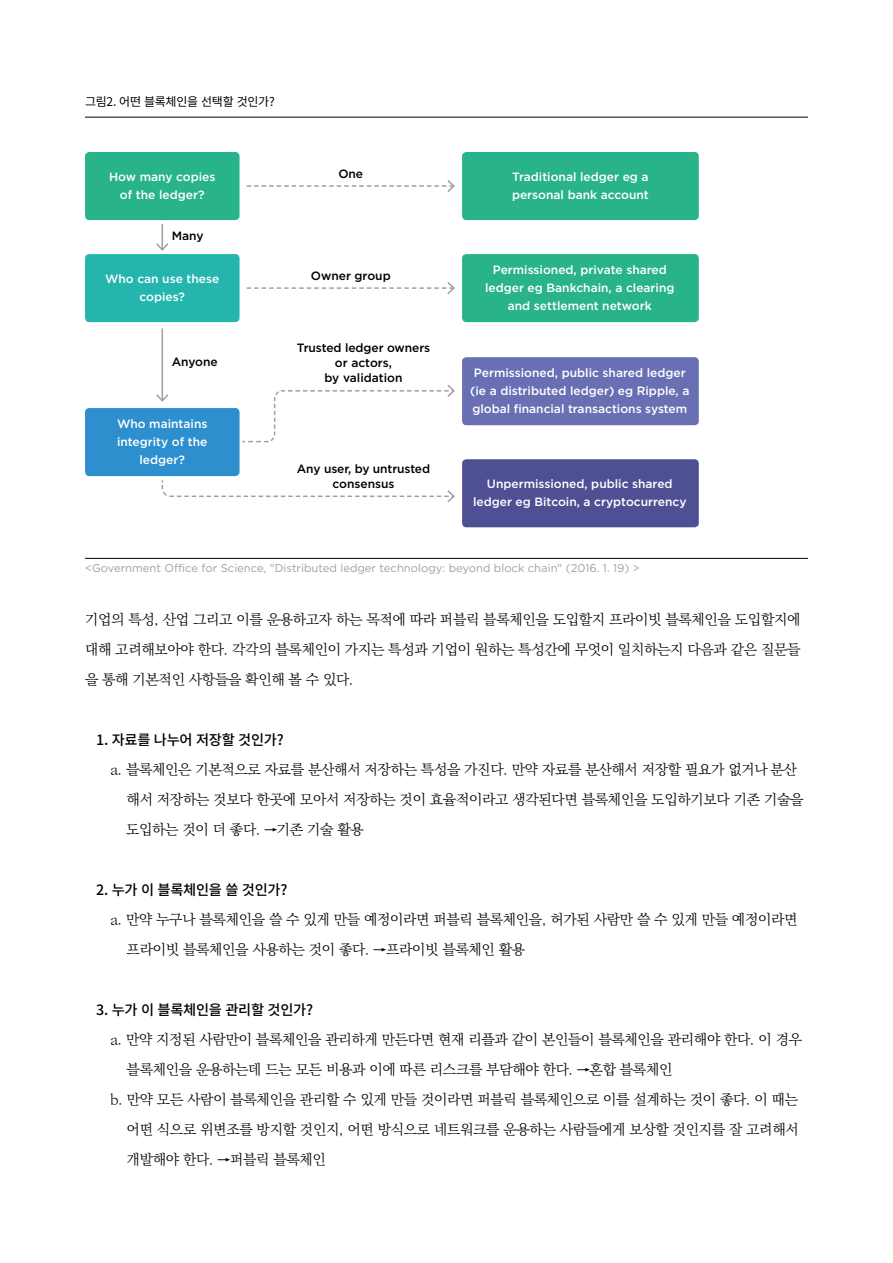
<style>
.page{position:relative;width:893px;height:1263px;background:#fff}
.page>*{position:absolute;margin:0;border:0;box-sizing:border-box;transform-origin:0 0}
.t1{font:300 14.25px/30px "Ko Pub Batang";letter-spacing:-.02em;color:#000}
.t2{font:500 14.25px "Noto Sans CJ Kkr";letter-spacing:-.02em;color:#000}
.t3{font:500 12px/18px "Gotham";color:#fff;text-align:center}
.t4{font:500 12px/15px "Gotham";letter-spacing:-.005em;color:#000;text-align:center}
.t5{font:12px "Noto Sans CJ Kkr";letter-spacing:-.02em;color:#000}
.t6{font:11.25px "Gotham";color:#9fa0a0}
</style>
<div class="page">
<hr style="left:85px;top:117px;width:723px;height:1px;background:#000">
<hr style="left:85px;top:558px;width:723px;height:1px;background:#000">
<svg style="left:156px;top:224px;width:13px;height:27px"></svg>
<hr style="left:162px;top:328px;width:1px;height:73px;background:#9fa0a0">
<svg style="left:156px;top:393px;width:13px;height:9px"></svg>
<svg style="left:247px;top:180px;width:208px;height:12px"></svg>
<svg style="left:247px;top:282px;width:208px;height:12px"></svg>
<div style="left:85px;top:152px;width:155px;height:68px;background:#29b38b;border-radius:4px"></div>
<div style="left:85px;top:254px;width:155px;height:68px;background:#24b5af;border-radius:4px"></div>
<div style="left:85px;top:408px;width:155px;height:68px;background:#2d8fcd;border-radius:4px"></div>
<div style="left:462px;top:152px;width:237px;height:68px;background:#29b38b;border-radius:4px"></div>
<div style="left:462px;top:254px;width:237px;height:68px;background:#29b38b;border-radius:4px"></div>
<div style="left:462px;top:357px;width:237px;height:68px;background:#686fb3;border-radius:4px"></div>
<div style="left:462px;top:459px;width:237px;height:68px;background:#4f5094;border-radius:4px"></div>
<svg style="left:161px;top:480px;width:294px;height:23px"></svg>
<svg style="left:242px;top:384px;width:213px;height:59px"></svg>
<p class="t5" style="left:85px;top:94px;width:191px">그림2. 어떤 블록체인을 선택할 것인가?</p>
<p class="t3" style="left:109px;top:168px;width:108px">How many copies of the ledger?</p>
<p class="t4" style="left:172px;top:228px;width:33px">Many</p>
<p class="t3" style="left:105px;top:270px;width:116px">Who can use these copies?</p>
<p class="t4" style="left:172px;top:354px;width:48px">Anyone</p>
<p class="t3" style="left:117px;top:415px;width:92px">Who maintains integrity of the ledger?</p>
<p class="t4" style="left:338px;top:166px;width:26px">One</p>
<p class="t4" style="left:311px;top:268px;width:81px">Owner group</p>
<p class="t4" style="left:297px;top:340px;width:135px">Trusted ledger owners or actors,<br>by validation</p>
<p class="t4" style="left:297px;top:461px;width:135px">Any user, by untrusted consensus</p>
<p class="t3" style="left:512px;top:168px;width:138px;text-align:left">Traditional ledger eg a personal bank account</p>
<p class="t3" style="left:485px;top:261px;width:191px">Permissioned, private shared ledger eg Bankchain, a clearing and settlement network</p>
<p class="t3" style="left:470px;top:364px;width:221px">Permissioned, public shared ledger (ie a distributed ledger) eg Ripple, a global financial transactions system</p>
<p class="t3" style="left:473px;top:475px;width:215px">Unpermissioned, public shared ledger eg Bitcoin, a cryptocurrency</p>
<p class="t6" style="left:85px;top:561px;width:556px">&lt;Government Office for Science, "Distributed ledger technology: beyond block chain" (2016. 1. 19) &gt;</p>
<p class="t1" style="left:85px;top:605px;width:717px;text-align:justify">기업의 특성, 산업 그리고 이를 운용하고자 하는 목적에 따라 퍼블릭 블록체인을 도입할지 프라이빗 블록체인을 도입할지에 대해 고려해보아야 한다. 각각의 블록체인이 가지는 특성과 기업이 원하는 특성간에 무엇이 일치하는지 다음과 같은 질문들 을 통해 기본적인 사항들을 확인해 볼 수 있다.</p>
<p class="t2" style="left:96px;top:732px;width:189px">1. 자료를 나누어 저장할 것인가?</p>
<p class="t1" style="left:126px;top:755px;width:679px;text-indent:-16px">a. 블록체인은 기본적으로 자료를 분산해서 저장하는 특성을 가진다. 만약 자료를 분산해서 저장할 필요가 없거나 분산 해서 저장하는 것보다 한곳에 모아서 저장하는 것이 효율적이라고 생각된다면 블록체인을 도입하기보다 기존 기술을 도입하는 것이 더 좋다. →기존 기술 활용</p>
<p class="t2" style="left:96px;top:882px;width:193px">2. 누가 이 블록체인을 쓸 것인가?</p>
<p class="t1" style="left:127px;top:905px;width:672px;text-indent:-17px">a. 만약 누구나 블록체인을 쓸 수 있게 만들 예정이라면 퍼블릭 블록체인을, 허가된 사람만 쓸 수 있게 만들 예정이라면 프라이빗 블록체인을 사용하는 것이 좋다. →프라이빗 블록체인 활용</p>
<p class="t2" style="left:96px;top:1002px;width:218px">3. 누가 이 블록체인을 관리할 것인가?</p>
<p class="t1" style="left:110px;top:1025px;width:694px">a. 만약 지정된 사람만이 블록체인을 관리하게 만든다면 현재 리플과 같이 본인들이 블록체인을 관리해야 한다. 이 경우</p>
<p class="t1" style="left:127px;top:1055px;width:547px">블록체인을 운용하는데 드는 모든 비용과 이에 따른 리스크를 부담해야 한다. →혼합 블록체인</p>
<p class="t1" style="left:110px;top:1085px;width:690px">b. 만약 모든 사람이 블록체인을 관리할 수 있게 만들 것이라면 퍼블릭 블록체인으로 이를 설계하는 것이 좋다. 이 때는</p>
<p class="t1" style="left:127px;top:1115px;width:674px">어떤 식으로 위변조를 방지할 것인지, 어떤 방식으로 네트워크를 운용하는 사람들에게 보상할 것인지를 잘 고려해서</p>
<p class="t1" style="left:127px;top:1145px;width:201px">개발해야 한다. →퍼블릭 블록체인</p>
</div>
